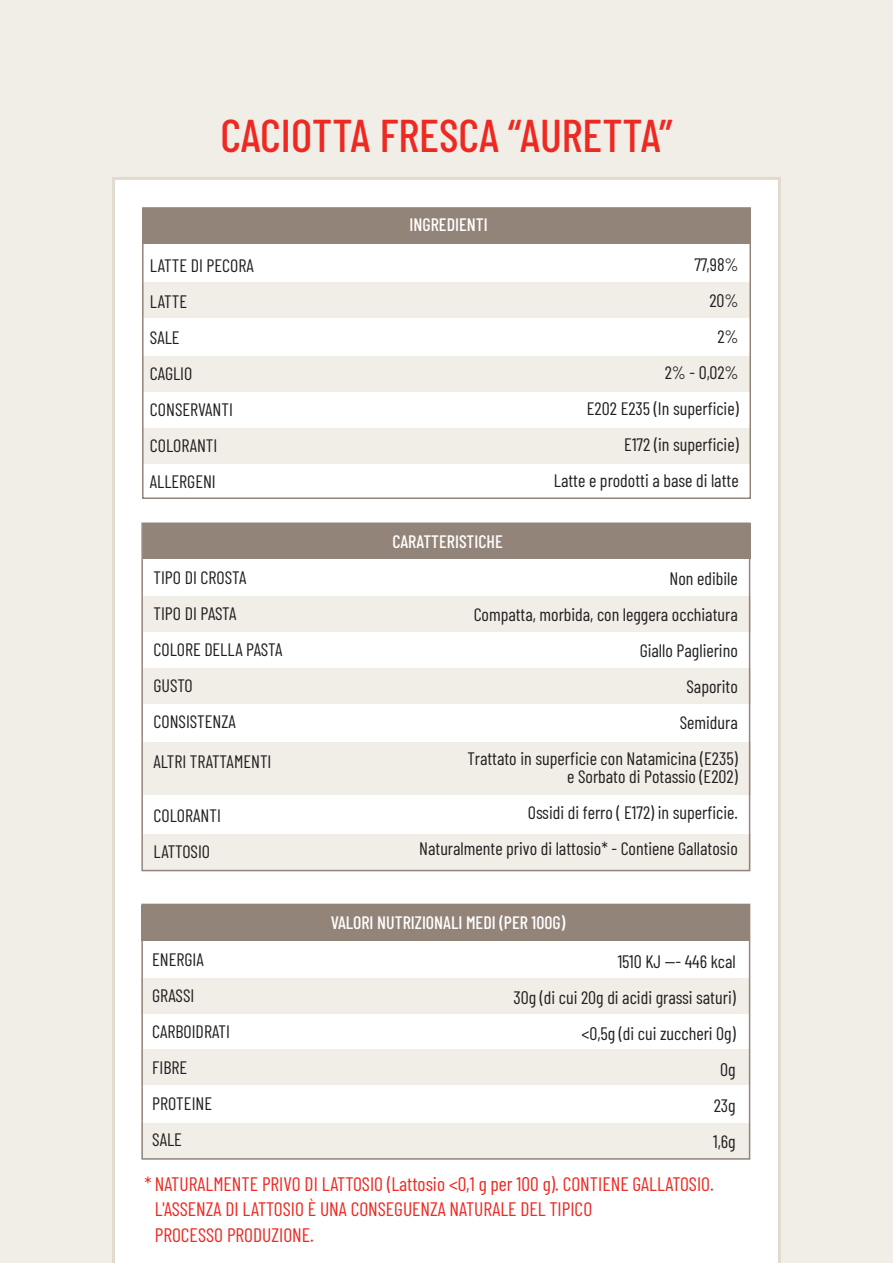
<style>
.page{position:relative;width:893px;height:1263px;background:#f1ede7}
.page>*{position:absolute;margin:0;border:0;box-sizing:border-box;transform-origin:0 0}
.t1{font:500 45.9px "Barlow Condensed";color:#ed2922}
.t2{font:19.5px/25.5px "Barlow Condensed";color:#ed2922}
.t3{font:18px/36px "Barlow Condensed";color:#231f20}
.t4{font:500 18px "Barlow Condensed";color:#fff}
</style>
<div class="page">
<div style="left:112px;top:177px;width:669px;height:1086px;background:#fff"></div>
<div style="left:141px;top:887px;width:609px;height:254px;background:#fff"></div>
<div style="left:142px;top:183px;width:608px;height:293px;background:#fff"></div>
<div style="left:142px;top:282px;width:608px;height:35px;background:#f1ede7"></div>
<div style="left:142px;top:356px;width:608px;height:35px;background:#f1ede7"></div>
<div style="left:142px;top:428px;width:608px;height:36px;background:#f1ede7"></div>
<div style="left:142px;top:208px;width:608px;height:36px;background:#938479"></div>
<div style="left:141px;top:978px;width:608px;height:36px;background:#f1ede7"></div>
<div style="left:141px;top:1050px;width:608px;height:35px;background:#f1ede7"></div>
<div style="left:141px;top:1123px;width:608px;height:36px;background:#f1ede7"></div>
<div style="left:141px;top:905px;width:608px;height:35px;background:#938479"></div>
<div style="left:142px;top:207px;width:609px;height:292px;border:2px solid #938479"></div>
<div style="left:141px;top:904px;width:609px;height:256px;border:2px solid #938479"></div>
<div style="left:143px;top:597px;width:607px;height:35px;background:#f1ede7"></div>
<div style="left:143px;top:668px;width:607px;height:36px;background:#f1ede7"></div>
<div style="left:143px;top:834px;width:607px;height:35px;background:#f1ede7"></div>
<div style="left:143px;top:742px;width:607px;height:53px;background:#f1ede7"></div>
<div style="left:143px;top:523px;width:607px;height:36px;background:#938479"></div>
<div style="left:141px;top:522px;width:609px;height:349px;border:2px solid #938479"></div>
<h1 class="t1" style="left:220px;top:103px;width:454px">CACIOTTA FRESCA “AURETTA”</h1>
<p class="t4" style="left:410px;top:212px;width:80px">INGREDIENTI</p>
<p class="t3" style="left:150px;top:247px;width:106px">LATTE DI PECORA<br>LATTE<br>SALE<br>CAGLIO<br>CONSERVANTI<br>COLORANTI<br>ALLERGENI</p>
<p class="t3" style="left:554px;top:245px;width:186px;text-align:right">77,98%<br>20%<br>2%<br>2% - 0,02%<br>E202 E235 (In superficie)<br>E172 (in superficie)<br>Latte e prodotti a base di latte</p>
<p class="t3" style="left:153px;top:558px;width:130px">TIPO DI CROSTA<br>TIPO DI PASTA<br>COLORE DELLA PASTA<br>GUSTO<br>CONSISTENZA</p>
<p class="t3" style="left:153px;top:742px;width:120px">ALTRI TRATTAMENTI</p>
<p class="t3" style="left:153px;top:796px;width:69px">COLORANTI<br>LATTOSIO</p>
<p class="t4" style="left:392px;top:529px;width:112px">CARATTERISTICHE</p>
<p class="t3" style="left:468px;top:559px;width:272px;text-align:right">Non edibile<br>Compatta, morbida, con leggera occhiatura<br>Giallo Paglierino<br>Saporito<br>Semidura<br>Trattato in superficie con Natamicina (E235)</p>
<p class="t3" style="left:419px;top:757px;width:320px;text-align:right">e Sorbato di Potassio (E202)<br>Ossidi di ferro ( E172) in superficie.<br>Naturalmente privo di lattosio* - Contiene Gallatosio</p>
<p class="t4" style="left:331px;top:910px;width:236px">VALORI NUTRIZIONALI MEDI (PER 100G)</p>
<p class="t3" style="left:152px;top:940px;width:79px">ENERGIA<br>GRASSI<br>CARBOIDRATI<br>FIBRE<br>PROTEINE<br>SALE</p>
<p class="t3" style="left:514px;top:942px;width:224px;text-align:right">1510 KJ --- 446 kcal<br>30g (di cui 20g di acidi grassi saturi) &lt;0,5g (di cui zuccheri 0g)<br>0g<br>23g<br>1,6g</p>
<p class="t2" style="left:155px;top:1169px;width:560px;text-indent:-10px">* NATURALMENTE PRIVO DI LATTOSIO (Lattosio &lt;0,1 g per 100 g). CONTIENE GALLATOSIO.<br>L'ASSENZA DI LATTOSIO È UNA CONSEGUENZA NATURALE DEL TIPICO<br>PROCESSO PRODUZIONE.</p>
</div>
